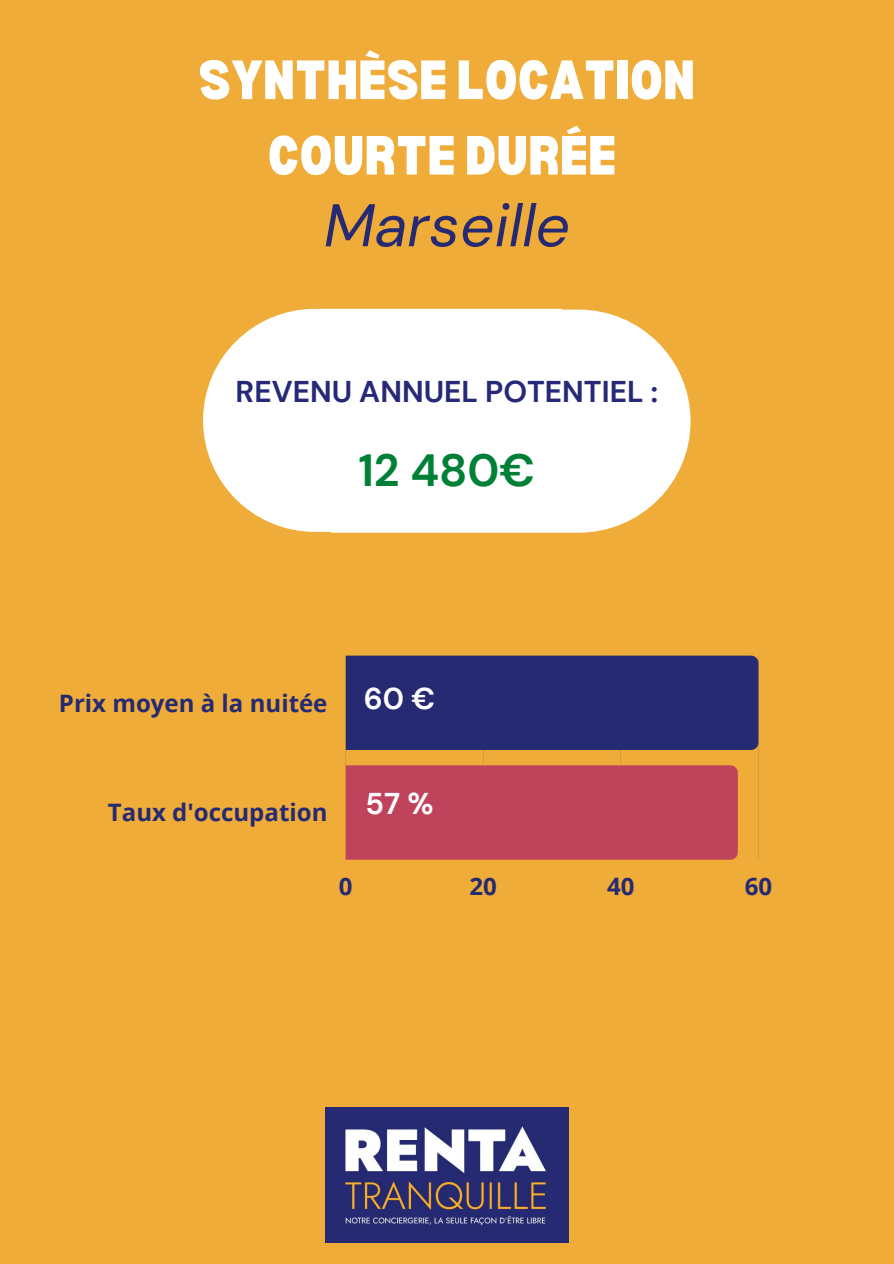
<style>
.page{position:relative;width:894px;height:1264px;background:#fff}
.page>*{position:absolute;margin:0;border:0;box-sizing:border-box;transform-origin:0 0}
.t1{font:italic 60px "DM Sans";color:#262a72}
.t2{font:900 semi-condensed 54px/75.4px "Bernoru";color:#fff;text-align:center}
.t3{font:700 45px "DM Sans";color:#008037}
.t4{font:700 30px "DM Sans";color:#262878}
.t5{font:700 30px "DM Sans";color:#fff}
.t6{font:700 24px "Open Sans";color:#262a72}
</style>
<div class="page">
<div style="left:0;top:0;width:893px;height:1263px;background:#f0ac38"></div>
<img style="left:325px;top:1107px;width:243px;height:135px">
<hr style="left:345px;top:655px;width:1px;height:204px;background:#262a72">
<hr style="left:483px;top:655px;width:1px;height:204px;background:#262a72">
<hr style="left:620px;top:655px;width:1px;height:204px;background:#262a72">
<hr style="left:757px;top:655px;width:1px;height:204px;background:#262a72">
<div style="left:345px;top:655px;width:413px;height:95px;background:#262a72"></div>
<div style="left:345px;top:765px;width:392px;height:94px;background:#c0435c"></div>
<svg style="left:203px;top:309px;width:128px;height:223px;fill:#fff"></svg>
<div style="left:331px;top:309px;width:359px;height:223px;background:#fff"></div>
<p class="t2" style="left:198px;top:40px;width:498px">SYNTHÈSE LOCATION<br>COURTE DURÉE</p>
<p class="t1" style="left:324px;top:187px;width:247px">Marseille</p>
<p class="t4" style="left:235px;top:372px;width:424px">REVENU ANNUEL POTENTIEL :</p>
<p class="t3" style="left:358px;top:441px;width:178px">12 480€</p>
<p class="t6" style="left:59px;top:686px;width:270px">Prix moyen à la nuitée</p>
<p class="t5" style="left:364px;top:679px;width:73px">60 €</p>
<p class="t6" style="left:108px;top:795px;width:221px">Taux d'occupation</p>
<p class="t5" style="left:365px;top:784px;width:69px">57 %</p>
<p class="t6" style="left:339px;top:869px;width:15px">0</p>
<p class="t6" style="left:469px;top:869px;width:29px">20</p>
<p class="t6" style="left:607px;top:869px;width:29px">40</p>
<p class="t6" style="left:744px;top:869px;width:29px">60</p>
</div>
